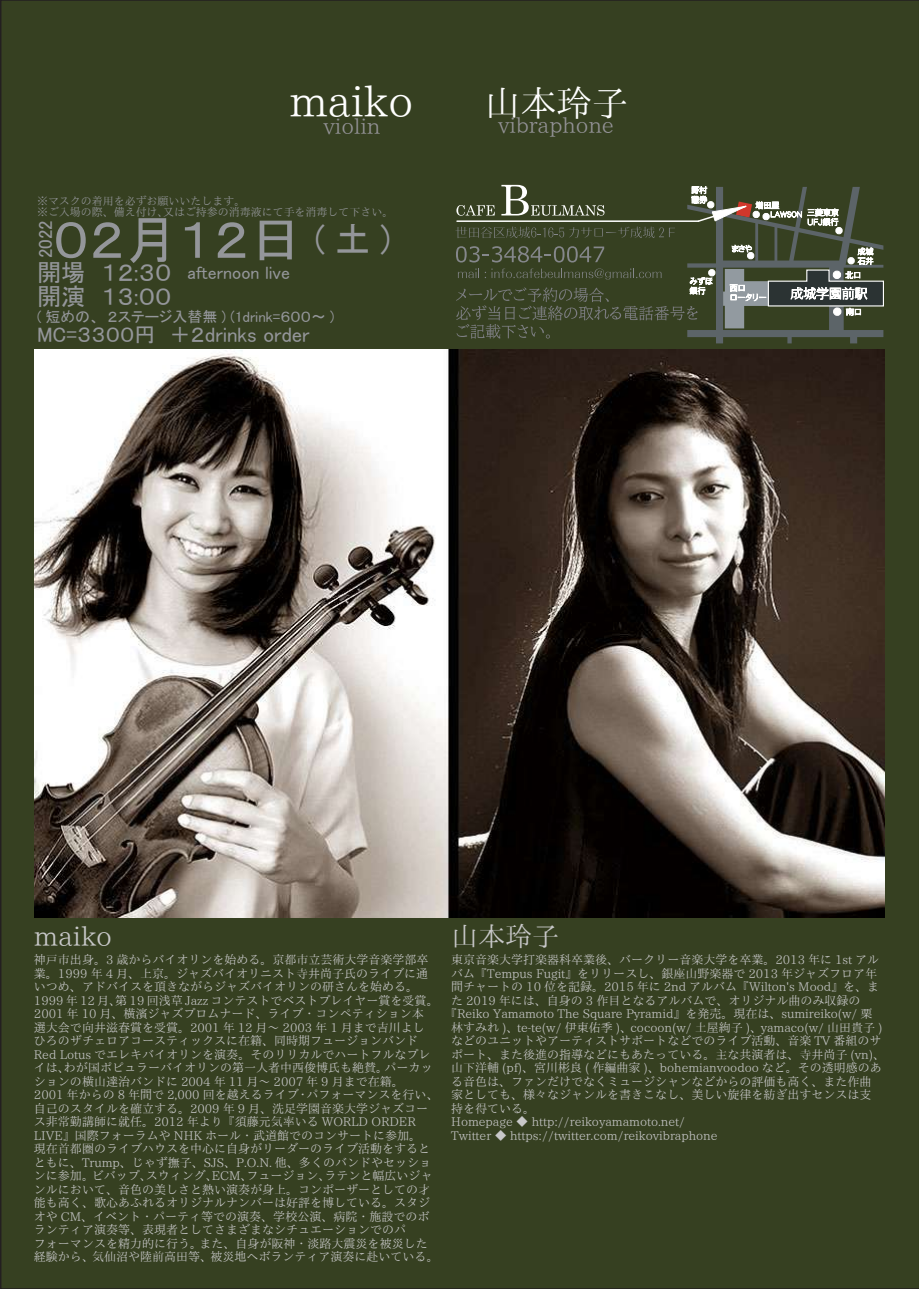
<style>
.page{position:relative;width:919px;height:1289px;background:#fff}
.page>*{position:absolute;margin:0;border:0;box-sizing:border-box;transform-origin:0 0}
.t1{font:52.5px "MS P Gothic";color:#94969a}
.t2{font:42.9px "IP Aex Mincho";color:#fff}
.t3{font:36px "IP Aex Mincho";color:#fff}
.t4{font:27px "IP Aex Mincho";color:#c8c8c9}
.t5{font:24px "MS P Gothic";color:#94969a}
.t6{font:21.45px "IP Aex Mincho";color:#939296}
.t7{font:21px "MS P Gothic";color:#94969a}
.t8{font:19.05px "MS P Gothic";color:#94969a}
.t9{font:18px "MS P Gothic";color:#94969a}
.t10{font:15px "MS P Gothic";color:#94969a}
.t11{font:12px/13.5px "IP Aex Mincho";color:#c8c8c9}
.t12{font:10.95px/10.9px "IP Aex Mincho";color:#94969a}
.s1{font-size:36px}
.s2{font-size:24px}
</style>
<div class="page">
<div style="left:0;top:0;width:918px;height:1288px;background:#364021"></div>
<svg style="left:455px;top:185px;width:429px;height:158px;background:#4b543d"></svg>
<img style="left:35px;top:350px;width:849px;height:567px">
<h2 class="t2" style="left:289px;top:77px;width:126px">maiko</h2>
<h3 class="t6" style="left:323px;top:114px;width:58px">violin</h3>
<p class="t12" style="left:37px;top:196px;width:358px">※マスクの着用を必ずお願いいたします。<br>※ご入場の際、備え付け、又はご持参の消毒液にて手を消毒して下さい。</p>
<h1 class="t1" style="left:53px;top:213px;width:339px">０２月１２日 <span class="s1">(土)</span></h1>
<h3 class="t8" style="left:36px;top:258px;width:40px;rotate:-90deg">2022</h3>
<h3 class="t9" style="left:37px;top:264px;width:255px"><span class="s2">開場　１２:３０　</span>afternoon live</h3>
<h3 class="t5" style="left:37px;top:285px;width:136px">開演　１３:００</h3>
<p class="t10" style="left:37px;top:309px;width:299px">( 短めの、２ステージ入替無 ) (1drink=６００～ )</p>
<h3 class="t7" style="left:37px;top:324px;width:274px">MC=３３００円　＋２drinks order</h3>
<h3 class="t3" style="left:484px;top:83px;width:145px">山本玲子</h3>
<h3 class="t6" style="left:498px;top:113px;width:117px">vibraphone</h3>
<h3 class="t4" style="left:34px;top:921px;width:80px">maiko</h3>
<p class="t11" style="left:34px;top:953px;width:406px">神戸市出身。3 歳からバイオリンを始める。京都市立芸術大学音楽学部卒業。1999 年 4 月、上京。ジャズバイオリニスト寺井尚子氏のライブに通いつめ、アドバイスを頂きながらジャズバイオリンの研さんを始める。1999 年 12 月、第 19 回浅草 Jazz コンテストでベストプレイヤー賞を受賞。2001 年 10 月、横濱ジャズプロムナード、ライブ・コンペティション本選大会で向井滋春賞を受賞。2001 年 12 月～ 2003 年 1 月まで吉川よしひろのザチェロアコースティックスに在籍、同時期フュージョンバンドRed Lotus でエレキバイオリンを演奏。そのリリカルでハートフルなプレイは、わが国ポピュラーバイオリンの第一人者中西俊博氏も絶賛。パーカッションの横山達治バンドに 2004 年 11 月～ 2007 年 9 月まで在籍。<br>2001 年からの 8 年間で 2,000 回を越えるライブ・パフォーマンスを行い、自己のスタイルを確立する。2009 年 9 月、洗足学園音楽大学ジャズコース非常勤講師に就任。2012 年より『須藤元気率いる WORLD ORDER LIVE』国際フォーラムや NHK ホール・武道館でのコンサートに参加。<br>現在首都圏のライブハウスを中心に自身がリーダーのライブ活動をするとともに、Trump、じゃず撫子、SJS、P.O.N. 他、多くのバンドやセッションに参加。ビバップ、スウィング、ECM、フュージョン、ラテンと幅広いジャンルにおいて、音色の美しさと熱い演奏が身上。コンポーザーとしての才能も高く、歌心あふれるオリジナルナンバーは好評を博している。スタジオや CM、イベント・パーティ等での演奏、学校公演、病院・施設でのボランティア演奏等、表現者としてさまざまなシチュエーションでのパ<br>フォーマンスを精力的に行う。また、自身が阪神・淡路大震災を被災した経験から、気仙沼や陸前高田等、被災地へボランティア演奏に赴いている。</p>
<h3 class="t4" style="left:451px;top:921px;width:109px">山本玲子</h3>
<p class="t11" style="left:451px;top:953px;width:429px">東京音楽大学打楽器科卒業後、バークリー音楽大学を卒業。2013 年に 1st アル</p>
<p class="t11" style="left:451px;top:967px;width:427px">バム『Tempus Fugit』をリリースし、銀座山野楽器で 2013 年ジャズフロア年</p>
<p class="t11" style="left:451px;top:980px;width:429px">間チャートの 10 位を記録。2015 年に 2nd アルバム『Wilton's Mood』を、ま</p>
<p class="t11" style="left:451px;top:994px;width:411px">た 2019 年には、自身の 3 作目となるアルバムで、オリジナル曲のみ収録の</p>
<p class="t11" style="left:445px;top:1007px;width:429px">『Reiko Yamamoto The Square Pyramid』を発売。現在は、sumireiko(w/ 栗</p>
<p class="t11" style="left:451px;top:1021px;width:433px">林すみれ )、te-te(w/ 伊東佑季 )、cocoon(w/ 土屋絢子 )、yamaco(w/ 山田貴子 )</p>
<p class="t11" style="left:451px;top:1034px;width:432px">などのユニットやアーティストサポートなどでのライブ活動、音楽 TV 番組のサ</p>
<p class="t11" style="left:451px;top:1048px;width:435px">ポート、また後進の指導などにもあたっている。主な共演者は、寺井尚子 (vn)、</p>
<p class="t11" style="left:451px;top:1061px;width:432px">山下洋輔 (pf)、宮川彬良 ( 作編曲家 )、bohemianvoodoo など。その透明感のあ</p>
<p class="t11" style="left:451px;top:1075px;width:422px">る音色は、ファンだけでなくミュージシャンなどからの評価も高く、また作曲</p>
<p class="t11" style="left:451px;top:1088px;width:422px">家としても、様々なジャンルを書きこなし、美しい旋律を紡ぎ出すセンスは支</p>
<p class="t11" style="left:451px;top:1102px;width:85px">持を得ている。</p>
<p class="t11" style="left:451px;top:1115px;width:235px">Homepage ◆ http://reikoyamamoto.net/</p>
<p class="t11" style="left:451px;top:1129px;width:268px">Twitter ◆ https://twitter.com/reikovibraphone</p>
</div>
